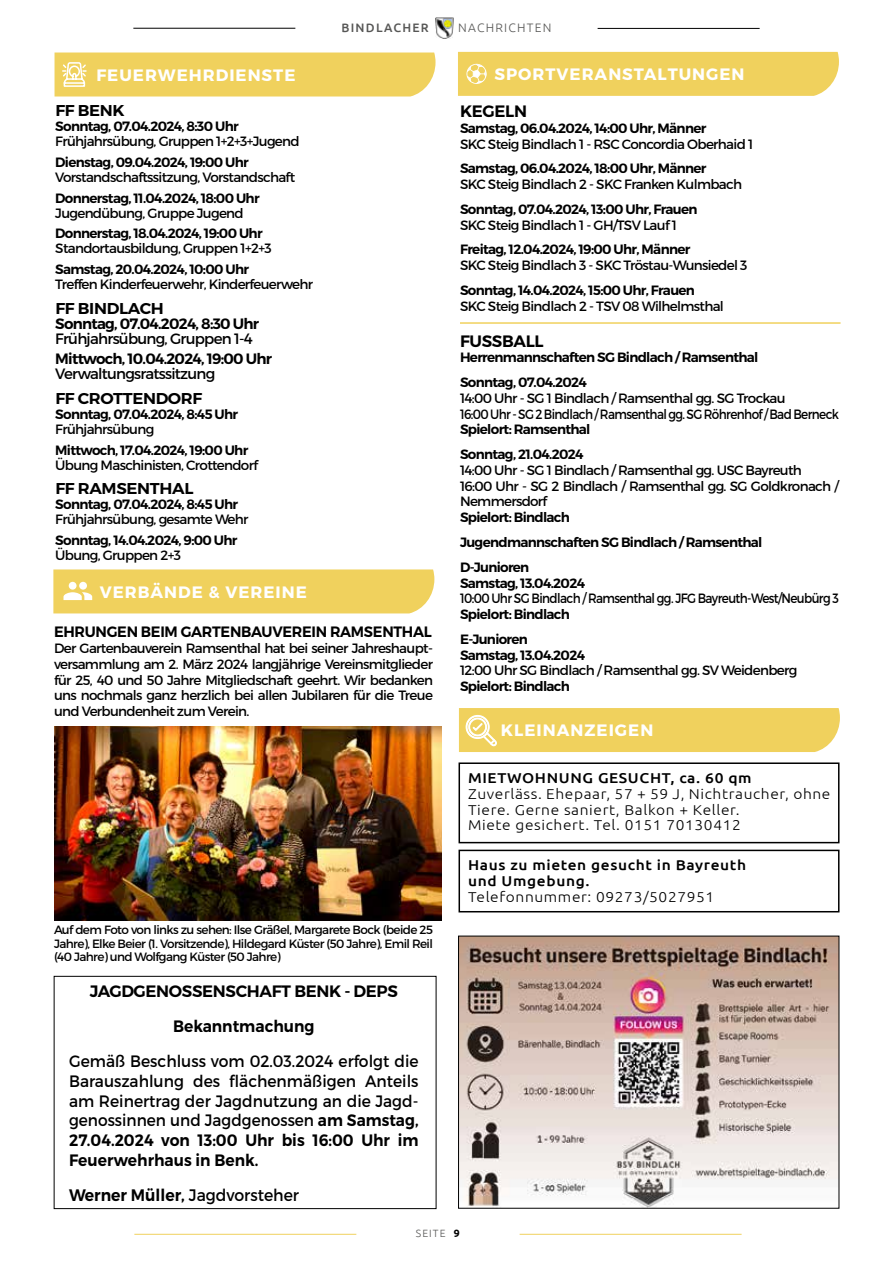
<style>
.page{position:relative;width:893px;height:1263px;background:#fff}
.page>*{position:absolute;margin:0;border:0;box-sizing:border-box;transform-origin:0 0}
.t1{font:600 16.65px "Montserrat";color:#000;scale:.94 1}
.t2{font:16.5px/19.8px "Montserrat";color:#000;text-align:justify;scale:.94 1}
.t3{font:700 16.5px "Montserrat";letter-spacing:.06em;color:#fff}
.t4{font:600 16.5px/35px "Montserrat";letter-spacing:-.02em;color:#000;text-align:center}
.t5{font:600 15.75px "Montserrat";letter-spacing:-.02em;color:#000;scale:1.05 1}
.t6{font:600 15px "Montserrat";letter-spacing:-.05em;color:#000}
.t7{font:15px "Montserrat";letter-spacing:-.05em;color:#000}
.t8{font:600 15px "Montserrat";letter-spacing:-.02em;color:#000}
.t9{font:300 14.25px/15.8px "Ubuntu";letter-spacing:.04em;color:#000;scale:1.09 1}
.t10{font:500 14.25px/15.8px "Ubuntu";letter-spacing:.04em;color:#000;scale:1.09 1}
.t11{font:13.5px/15.8px "Montserrat";letter-spacing:-.05em;color:#000}
.t12{font:600 13.5px/24.8px "Montserrat";letter-spacing:-.05em;color:#000}
.t13{font:13.5px "Montserrat";letter-spacing:-.05em;color:#000;scale:.89 1}
.t14{font:300 12.3px "Ubuntu";letter-spacing:.1em;color:#575756}
.t15{font:500 12.3px "Ubuntu";letter-spacing:.1em;color:#575756}
.t16{font:12px/13.5px "Montserrat";letter-spacing:-.05em;color:#000;text-align:justify}
.t17{font:300 10.5px "Ubuntu";letter-spacing:.1em;color:#575756}
.s1{font-weight:600}
.s2{font-weight:400}
.s3{font-weight:700;color:#000}
</style>
<div class="page">
<div style="left:458px;top:52px;width:381px;height:44px;background:#f0d15d"></div>
<hr style="left:460px;top:322px;width:380px;height:2px;background:#f0d15d">
<div style="left:55px;top:53px;width:380px;height:43px;background:#f0d15d"></div>
<div style="left:53px;top:569px;width:381px;height:44px;background:#f0d15d"></div>
<div style="left:459px;top:708px;width:381px;height:44px;background:#f0d15d"></div>
<div style="left:458px;top:762px;width:381px;height:81px;border:2px solid #000"></div>
<div style="left:458px;top:850px;width:381px;height:62px;border:2px solid #000"></div>
<div style="left:54px;top:976px;width:382px;height:233px;border:1px solid #000"></div>
<img style="left:460px;top:938px;width:377px;height:268px">
<img style="left:54px;top:727px;width:388px;height:194px">
<hr style="left:133px;top:28px;width:162px;height:1px;background:#000">
<hr style="left:598px;top:28px;width:162px;height:1px;background:#000">
<img style="left:435px;top:18px;width:18px;height:20px">
<hr style="left:134px;top:1234px;width:222px;height:1px;background:#f0d15d">
<hr style="left:520px;top:1234px;width:222px;height:1px;background:#f0d15d">
<p class="t15" style="left:341px;top:20px;width:89px">BINDLACHER</p>
<p class="t14" style="left:458px;top:21px;width:95px">NACHRICHTEN</p>
<p class="t3" style="left:96px;top:65px;width:201px">FEUERWEHRDIENSTE</p>
<p class="t5" style="left:55px;top:101px;width:68px">FF BENK</p>
<p class="t12" style="left:55px;top:114px;width:185px">Sonntag, 07.04.2024, 8:30 Uhr</p>
<p class="t11" style="left:55px;top:134px;width:246px">Frühjahrsübung, Gruppen 1+2+3+Jugend</p>
<p class="t12" style="left:55px;top:150px;width:195px">Dienstag, 09.04.2024, 19:00 Uhr</p>
<p class="t11" style="left:55px;top:169px;width:241px">Vorstandschaftssitzung, Vorstandschaft</p>
<p class="t12" style="left:55px;top:186px;width:206px">Donnerstag, 11.04.2024, 18:00 Uhr</p>
<p class="t11" style="left:55px;top:205px;width:190px">Jugendübung, Gruppe Jugend</p>
<p class="t12" style="left:55px;top:221px;width:209px">Donnerstag, 18.04.2024, 19:00 Uhr</p>
<p class="t11" style="left:55px;top:241px;width:218px">Standortausbildung, Gruppen 1+2+3</p>
<p class="t12" style="left:55px;top:257px;width:195px">Samstag, 20.04.2024, 10:00 Uhr</p>
<p class="t11" style="left:55px;top:276px;width:259px">Treffen Kinderfeuerwehr, Kinderfeuerwehr</p>
<p class="t5" style="left:55px;top:298px;width:105px">FF BINDLACH</p>
<p class="t6" style="left:55px;top:314px;width:205px">Sonntag, 07.04.2024, 8:30 Uhr</p>
<p class="t7" style="left:55px;top:329px;width:199px">Frühjahrsübung, Gruppen 1-4</p>
<p class="t6" style="left:55px;top:350px;width:218px">Mittwoch, 10.04.2024, 19:00 Uhr</p>
<p class="t7" style="left:55px;top:365px;width:162px">Verwaltungsratssitzung</p>
<p class="t5" style="left:55px;top:389px;width:141px">FF CROTTENDORF</p>
<p class="t12" style="left:55px;top:402px;width:184px">Sonntag, 07.04.2024, 8:45 Uhr</p>
<p class="t11" style="left:55px;top:421px;width:101px">Frühjahrsübung</p>
<p class="t12" style="left:55px;top:438px;width:195px">Mittwoch, 17.04.2024, 19:00 Uhr</p>
<p class="t11" style="left:55px;top:457px;width:204px">Übung Maschinisten, Crottendorf</p>
<p class="t5" style="left:55px;top:479px;width:133px">FF RAMSENTHAL</p>
<p class="t12" style="left:55px;top:492px;width:184px">Sonntag, 07.04.2024, 8:45 Uhr</p>
<p class="t11" style="left:55px;top:512px;width:195px">Frühjahrsübung, gesamte Wehr</p>
<p class="t12" style="left:55px;top:528px;width:184px">Sonntag, 14.04.2024, 9:00 Uhr</p>
<p class="t11" style="left:55px;top:547px;width:127px">Übung, Gruppen 2+3</p>
<p class="t3" style="left:100px;top:582px;width:209px">VERBÄNDE &amp; VEREINE</p>
<p class="t8" style="left:54px;top:623px;width:379px">EHRUNGEN BEIM GARTENBAUVEREIN RAMSENTHAL</p>
<p class="t11" style="left:54px;top:640px;width:380px;text-align:justify">Der Gartenbauverein Ramsenthal hat bei seiner Jahreshaupt&shy;versammlung am 2. März 2024 langjährige Vereinsmitglieder für 25, 40 und 50 Jahre Mitgliedschaft geehrt. Wir bedanken uns nochmals ganz herzlich bei allen Jubilaren für die Treue und Verbundenheit zum Verein.</p>
<p class="t16" style="left:54px;top:923px;width:380px">Auf dem Foto von links zu sehen: Ilse Gräßel, Margarete Bock (beide 25<br>Jahre), Elke Beier (1. Vorsitzende), Hildegard Küster (50 Jahre), Emil Reil (40 Jahre) und Wolfgang Küster (50 Jahre)</p>
<p class="t4" style="left:90px;top:974px;width:310px">JAGDGENOSSENSCHAFT BENK - DEPS<br>Bekanntmachung</p>
<p class="t2" style="left:69px;top:1051px;width:373px">Gemäß Beschluss vom 02.03.2024 erfolgt die Barauszahlung des flächenmäßigen Anteils am Reinertrag der Jagdnutzung an die Jagd&shy;genossinnen und Jagdgenossen <span class="s1">am Samstag, 27.04.2024 von 13:00 Uhr bis 16:00 Uhr im Feuerwehrhaus in Benk.</span></p>
<p class="t1" style="left:69px;top:1185px;width:246px">Werner Müller, <span class="s2">Jagdvorsteher</span></p>
<p class="t3" style="left:494px;top:64px;width:252px">SPORTVERANSTALTUNGEN</p>
<p class="t4" style="left:460px;top:94px;width:68px">KEGELN</p>
<p class="t12" style="left:460px;top:116px;width:248px">Samstag, 06.04.2024, 14:00 Uhr, Männer</p>
<p class="t11" style="left:460px;top:136px;width:295px">SKC Steig Bindlach 1 - RSC Concordia Oberhaid 1</p>
<p class="t12" style="left:460px;top:156px;width:248px">Samstag, 06.04.2024, 18:00 Uhr, Männer</p>
<p class="t11" style="left:460px;top:176px;width:284px">SKC Steig Bindlach 2 - SKC Franken Kulmbach</p>
<p class="t12" style="left:460px;top:197px;width:239px">Sonntag, 07.04.2024, 13:00 Uhr, Frauen</p>
<p class="t11" style="left:460px;top:217px;width:218px">SKC Steig Bindlach 1 - GH/TSV Lauf 1</p>
<p class="t12" style="left:460px;top:237px;width:232px">Freitag, 12.04.2024, 19:00 Uhr, Männer</p>
<p class="t11" style="left:460px;top:257px;width:289px">SKC Steig Bindlach 3 - SKC Tröstau-Wunsiedel 3</p>
<p class="t12" style="left:460px;top:278px;width:236px">Sonntag, 14.04.2024, 15:00 Uhr, Frauen</p>
<p class="t11" style="left:460px;top:298px;width:265px">SKC Steig Bindlach 2 - TSV 08 Wilhelmsthal</p>
<p class="t4" style="left:460px;top:324px;width:85px">FUSSBALL</p>
<p class="t12" style="left:460px;top:345px;width:300px">Herrenmannschaften SG Bindlach / Ramsenthal<br>Sonntag, 07.04.2024</p>
<p class="t11" style="left:460px;top:390px;width:380px">14:00 Uhr - SG 1 Bindlach / Ramsenthal gg. SG Trockau<br>16:00 Uhr - SG 2 Bindlach / Ramsenthal gg. SG Röhrenhof / Bad Berneck</p>
<p class="t12" style="left:460px;top:417px;width:132px">Spielort: Ramsenthal<br>Sonntag, 21.04.2024</p>
<p class="t11" style="left:460px;top:462px;width:380px">14:00 Uhr - SG 1 Bindlach / Ramsenthal gg. USC Bayreuth<br>16:00 Uhr - SG 2 Bindlach / Ramsenthal gg. SG Goldkronach /<br>Nemmersdorf</p>
<p class="t12" style="left:460px;top:505px;width:304px">Spielort: Bindlach<br>Jugendmannschaften SG Bindlach / Ramsenthal<br>D-Junioren</p>
<p class="t12" style="left:460px;top:570px;width:127px">Samstag, 13.04.2024</p>
<p class="t13" style="left:460px;top:590px;width:427px">10:00 Uhr SG Bindlach / Ramsenthal gg. JFG Bayreuth-West/Neubürg 3</p>
<p class="t12" style="left:460px;top:602px;width:111px">Spielort: Bindlach<br>E-Junioren</p>
<p class="t12" style="left:460px;top:642px;width:127px">Samstag, 13.04.2024</p>
<p class="t11" style="left:460px;top:662px;width:339px">12:00 Uhr SG Bindlach / Ramsenthal gg. SV Weidenberg</p>
<p class="t12" style="left:460px;top:674px;width:111px">Spielort: Bindlach</p>
<p class="t3" style="left:501px;top:720px;width:154px">KLEINANZEIGEN</p>
<p class="t10" style="left:468px;top:770px;width:262px">MIETWOHNUNG GESUCHT, ca. 60 qm</p>
<p class="t9" style="left:468px;top:786px;width:334px">Zuverläss. Ehepaar, 57 + 59 J, Nichtraucher, ohne<br>Tiere. Gerne saniert, Balkon + Keller.<br>Miete gesichert. Tel. 0151 70130412</p>
<p class="t10" style="left:468px;top:857px;width:257px">Haus zu mieten gesucht in Bayreuth und Umgebung.</p>
<p class="t9" style="left:468px;top:888px;width:227px">Telefonnummer: 09273/5027951</p>
<p class="t17" style="left:416px;top:1227px;width:45px">SEITE <span class="s3">9</span></p>
</div>
